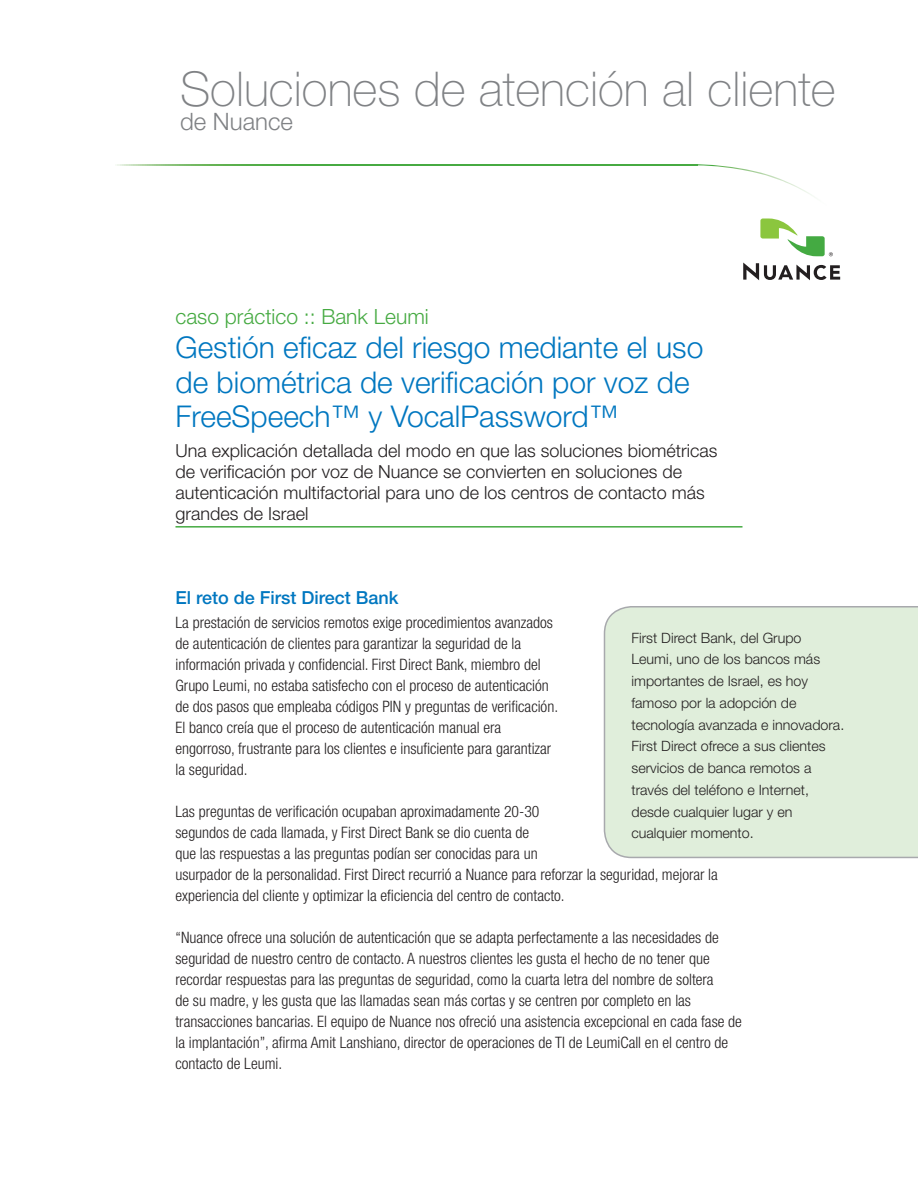
<style>
.page{position:relative;width:918px;height:1188px;background:#fff}
.page>*{position:absolute;margin:0;border:0;box-sizing:border-box;transform-origin:0 0}
.t1{font:100 48px "Helvetica Neue LT Std";color:#808285}
._1st_Page_-_Title_wi{font:300 30px/34.5px "Helvetica Neue LT Std";color:#0077c0}
.t2{font:300 24px "Helvetica Neue LT Std";color:#808285}
._1st_Page_-_Whitepap{font:300 21px "Helvetica Neue LT Std";color:#46aa42}
.text{font:300 18px/21px "Helvetica Neue LT Std";color:#231f20}
.blue_subhead{font:500 18px "Helvetica Neue LT Std";color:#0077c0}
.text-2{font:300 condensed 15.75px/21px "Helvetica Neue LT Std";color:#231f20}
._1st_Page_-_Whitepap-2{font:300 14.25px/21.8px "Helvetica Neue LT Std";color:#231f20}
</style>
<div class="page">
<svg style="left:117px;top:164px;width:579px;height:1px"></svg>
<svg style="left:696px;top:164px;width:118px;height:33px"></svg>
<svg style="left:743px;top:263px;width:97px;height:17px"></svg>
<svg style="left:760px;top:219px;width:73px;height:37px"></svg>
<hr style="left:176px;top:526px;width:566px;height:2px;background:#46aa42">
<div style="left:604px;top:606px;width:314px;height:252px;background:#e0eedb"></div>
<h1 class="t1" style="left:180px;top:62px;width:657px">Soluciones de atención al cliente</h1>
<h3 class="t2" style="left:180px;top:107px;width:114px">de Nuance</h3>
<p class="_1st_Page_-_Whitepap" style="left:176px;top:303px;width:255px">caso práctico :: Bank Leumi</p>
<p class="_1st_Page_-_Title_wi" style="left:176px;top:330px;width:529px">Gestión eficaz del riesgo mediante el uso de biométrica de verificación por voz de<br>FreeSpeech™ y VocalPassword™</p>
<p class="text" style="left:176px;top:440px;width:544px">Una explicación detallada del modo en que las soluciones biométricas de verificación por voz de Nuance se convierten en soluciones de autenticación multifactorial para uno de los centros de contacto más grandes de Israel</p>
<p class="blue_subhead" style="left:176px;top:587px;width:225px">El reto de First Direct Bank</p>
<p class="text-2" style="left:176px;top:612px;width:384px">La prestación de servicios remotos exige procedimientos avanzados de autenticación de clientes para garantizar la seguridad de la información privada y confidencial. First Direct Bank, miembro del Grupo Leumi, no estaba satisfecho con el proceso de autenticación de dos pasos que empleaba códigos PIN y preguntas de verificación.<br>El banco creía que el proceso de autenticación manual era engorroso, frustrante para los clientes e insuficiente para garantizar la seguridad.</p>
<p class="text-2" style="left:176px;top:801px;width:544px">Las preguntas de verificación ocupaban aproximadamente 20-30<br>segundos de cada llamada, y First Direct Bank se dio cuenta de<br>que las respuestas a las preguntas podían ser conocidas para un<br>usurpador de la personalidad. First Direct recurrió a Nuance para reforzar la seguridad, mejorar la experiencia del cliente y optimizar la eficiencia del centro de contacto.</p>
<p class="text-2" style="left:176px;top:927px;width:568px">“Nuance ofrece una solución de autenticación que se adapta perfectamente a las necesidades de seguridad de nuestro centro de contacto. A nuestros clientes les gusta el hecho de no tener que recordar respuestas para las preguntas de seguridad, como la cuarta letra del nombre de soltera<br>de su madre, y les gusta que las llamadas sean más cortas y se centren por completo en las transacciones bancarias. El equipo de Nuance nos ofreció una asistencia excepcional en cada fase de la implantación”, afirma Amit Lanshiano, director de operaciones de TI de LeumiCall en el centro de contacto de Leumi.</p>
<p class="_1st_Page_-_Whitepap-2" style="left:632px;top:626px;width:214px">First Direct Bank, del Grupo<br>Leumi, uno de los bancos más importantes de Israel, es hoy famoso por la adopción de tecnología avanzada e innovadora.<br>First Direct ofrece a sus clientes servicios de banca remotos a través del teléfono e Internet, desde cualquier lugar y en cualquier momento.</p>
</div>
